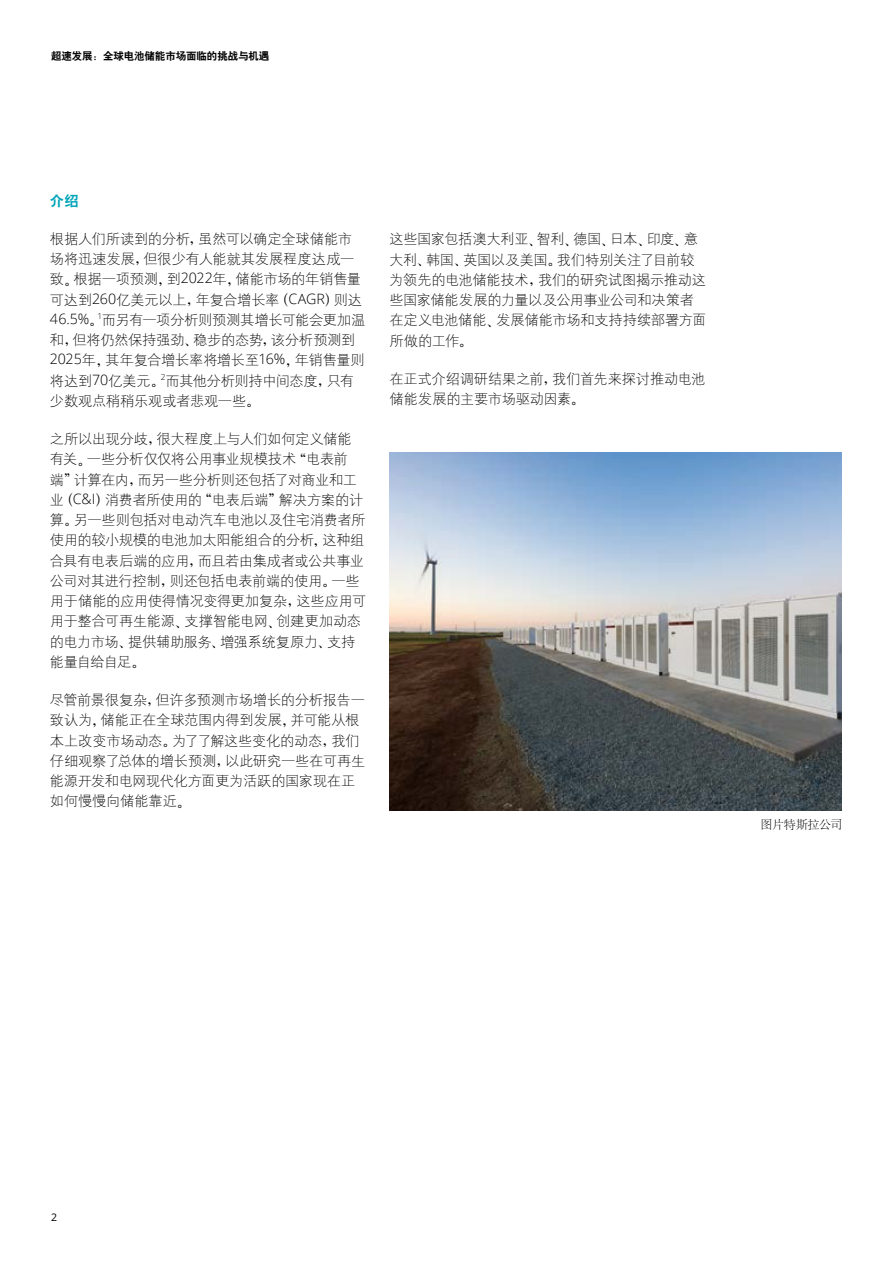
<style>
.page{position:relative;width:893px;height:1263px;background:#fff}
.page>*{position:absolute;margin:0;border:0;box-sizing:border-box;transform-origin:0 0}
.t1{font:14.25px/20.2px "H Yg 1 gj";letter-spacing:-.02em;color:#000}
.t2{font:14.25px "H Yb 2 gj";color:#00a5b8}
.t3{font:300 12px "Adobe Song Std";letter-spacing:-.04em;color:#000}
.t4{font:10.5px "H Yb 2 gj";letter-spacing:-.01em;color:#000}
.t5{font:10.5px "Open Sans";color:#000}
.s1{font-family:"H Ya 6 gj"}
.s2{font-family:"Open Sans";font-weight:300}
</style>
<div class="page">
<img style="left:389px;top:452px;width:453px;height:359px">
<p class="t4" style="left:51px;top:51px;width:220px">超速发展<span class="s1">：</span>全球电池储能市场面临的挑战与机遇</p>
<p class="t2" style="left:50px;top:193px;width:30px">介绍</p>
<p class="t1" style="left:50px;top:228px;width:317px">根据人们所读到的分析<span class="s1">，</span>虽然可以确定全球储能市场将迅速发展<span class="s1">，</span>但很少有人能就其发展程度达成一致<span class="s1">。</span>根据一项预测<span class="s1">，</span>到<span class="s2">2022</span>年<span class="s1">，</span>储能市场的年销售量可达到<span class="s2">260</span>亿美元以上<span class="s1">，</span>年复合增长率<span class="s1">（</span><span class="s2">CAGR</span><span class="s1">）</span>则达<br><span class="s2">46.5%</span><span class="s1">。</span><sup>1</sup>而另有一项分析则预测其增长可能会更加温和<span class="s1">，</span>但将仍然保持强劲<span class="s1">、</span>稳步的态势<span class="s1">，</span>该分析预测到<br><span class="s2">2025</span>年<span class="s1">，</span>其年复合增长率将增长至<span class="s2">16%</span><span class="s1">，</span>年销售量则将达到<span class="s2">70</span>亿美元<span class="s1">。</span><sup>2</sup>而其他分析则持中间态度<span class="s1">，</span>只有少数观点稍稍乐观或者悲观一些<span class="s1">。</span></p>
<p class="t1" style="left:50px;top:429px;width:318px">之所以出现分歧<span class="s1">，</span>很大程度上与人们如何定义储能有关<span class="s1">。</span>一些分析仅仅将公用事业规模技术<span class="s1">“</span>电表前端<span class="s1">”</span>计算在内<span class="s1">，</span>而另一些分析则还包括了对商业和工业<span class="s1">（</span><span class="s2">C&amp;I</span><span class="s1">）</span>消费者所使用的<span class="s1">“</span>电表后端<span class="s1">”</span>解决方案的计算<span class="s1">。</span>另一些则包括对电动汽车电池以及住宅消费者所使用的较小规模的电池加太阳能组合的分析<span class="s1">，</span>这种组合具有电表后端的应用<span class="s1">，</span>而且若由集成者或公共事业公司对其进行控制<span class="s1">，</span>则还包括电表前端的使用<span class="s1">。</span>一些用于储能的应用使得情况变得更加复杂<span class="s1">，</span>这些应用可用于整合可再生能源<span class="s1">、</span>支撑智能电网<span class="s1">、</span>创建更加动态的电力市场<span class="s1">、</span>提供辅助服务<span class="s1">、</span>增强系统复原力<span class="s1">、</span>支持能量自给自足<span class="s1">。</span></p>
<p class="t1" style="left:50px;top:690px;width:317px">尽管前景很复杂<span class="s1">，</span>但许多预测市场增长的分析报告一致认为<span class="s1">，</span>储能正在全球范围内得到发展<span class="s1">，</span>并可能从根本上改变市场动态<span class="s1">。</span>为了了解这些变化的动态<span class="s1">，</span>我们仔细观察了总体的增长预测<span class="s1">，</span>以此研究一些在可再生能源开发和电网现代化方面更为活跃的国家现在正如何慢慢向储能靠近<span class="s1">。</span></p>
<p class="t1" style="left:389px;top:229px;width:319px">这些国家包括澳大利亚<span class="s1">、</span>智利<span class="s1">、</span>德国<span class="s1">、</span>日本<span class="s1">、</span>印度<span class="s1">、</span>意大利<span class="s1">、</span>韩国<span class="s1">、</span>英国以及美国<span class="s1">。</span>我们特别关注了目前较为领先的电池储能技术<span class="s1">，</span>我们的研究试图揭示推动这些国家储能发展的力量以及公用事业公司和决策者在定义电池储能<span class="s1">、</span>发展储能市场和支持持续部署方面所做的工作<span class="s1">。</span></p>
<p class="t1" style="left:389px;top:368px;width:317px">在正式介绍调研结果之前<span class="s1">，</span>我们首先来探讨推动电池储能发展的主要市场驱动因素<span class="s1">。</span></p>
<p class="t3" style="left:761px;top:818px;width:83px">图片特斯拉公司</p>
<p class="t5" style="left:51px;top:1210px;width:8px">2</p>
</div>
